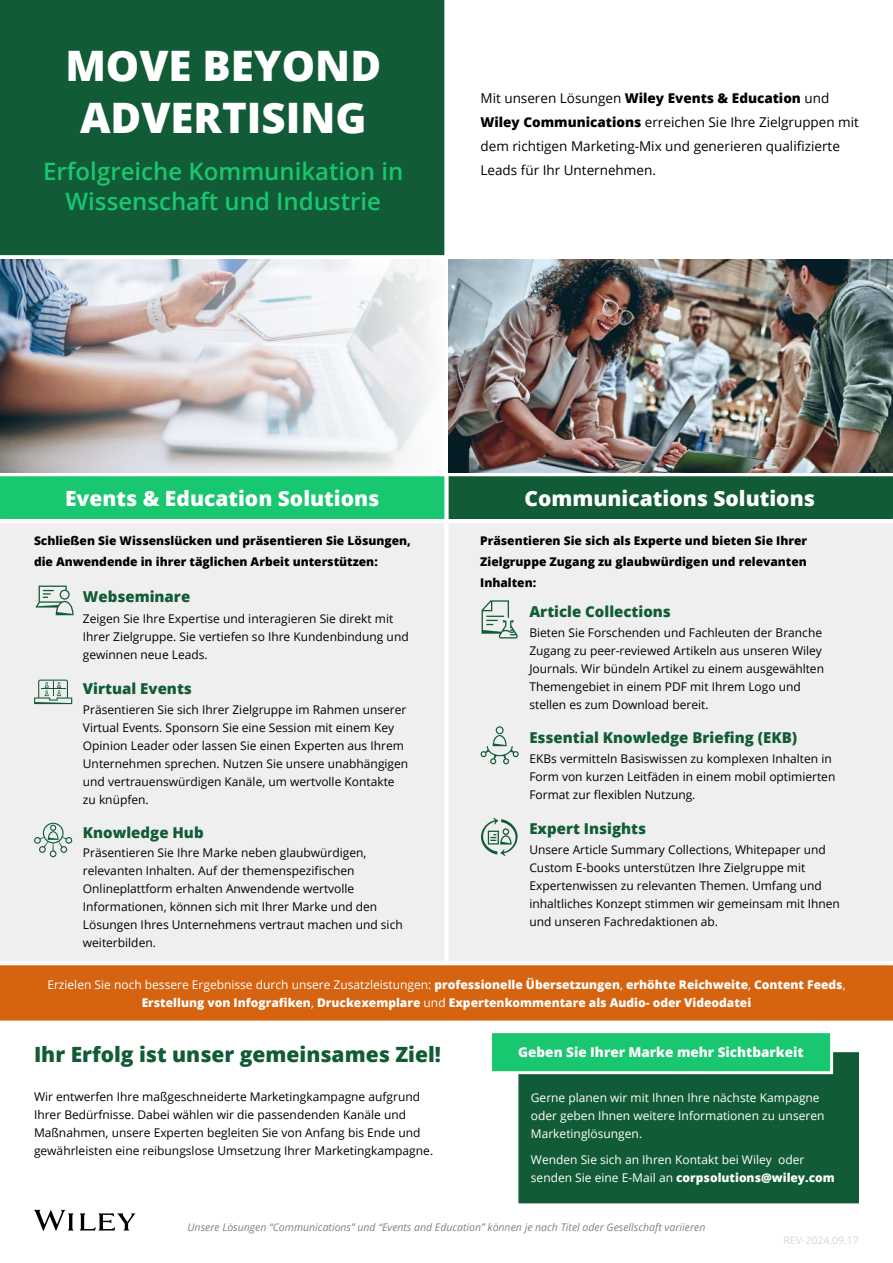
<style>
.page{position:relative;width:893px;height:1263px;background:#fff}
.page>*{position:absolute;margin:0;border:0;box-sizing:border-box;transform-origin:0 0}
.t1{font:800 42px/52.5px "Open Sans";color:#fff;text-align:center}
.t2{font:600 24px/30px "Open Sans";color:#18c76f;text-align:center}
.t3{font:800 21px "Open Sans";color:#fff}
.t4{font:800 21px "Open Sans";color:#115c36}
.t5{font:800 15px "Open Sans";color:#115c36}
.t6{font:13.5px/24px "Open Sans";color:#000}
.t7{font:800 13.5px "Open Sans";color:#fff}
.t8{font:12px/18px "Open Sans";color:#000}
.t9{font:12px/18px "Open Sans";color:#000}
.t10{font:800 12px/18px "Open Sans";color:#fff;text-align:center}
.t11{font:800 12px/21px "Open Sans";color:#000;text-align:justify}
.t12{font:12px/18px "Open Sans";color:#fff}
.t13{font:italic 10.5px "Open Sans";color:#828282}
.t14{font:10.5px "Open Sans";color:#d8d9da}
.s1{font-weight:800}
.s2{font-style:inherit}
.s3{font-weight:400}
</style>
<div class="page">
<svg style="left:34px;top:1210px;width:102px;height:21px"></svg>
<div style="left:1px;top:1px;width:443px;height:253px;background:#115c36"></div>
<div style="left:0;top:0;width:444px;height:255px;border:2px solid #115c36"></div>
<div style="left:1px;top:477px;width:443px;height:41px;background:#18c76f"></div>
<div style="left:0;top:476px;width:444px;height:43px;border:2px solid #18c76f"></div>
<div style="left:449px;top:477px;width:443px;height:41px;background:#115c36"></div>
<div style="left:449px;top:476px;width:444px;height:43px;border:2px solid #115c36"></div>
<div style="left:1px;top:524px;width:443px;height:436px;background:#efeff0"></div>
<div style="left:0;top:523px;width:444px;height:438px;border:2px solid #efeff0"></div>
<div style="left:449px;top:524px;width:443px;height:436px;background:#efeff0"></div>
<div style="left:449px;top:523px;width:444px;height:438px;border:2px solid #efeff0"></div>
<svg style="left:35px;top:586px;width:39px;height:29px"></svg>
<svg style="left:482px;top:600px;width:36px;height:38px"></svg>
<svg style="left:481px;top:818px;width:37px;height:38px"></svg>
<svg style="left:480px;top:726px;width:39px;height:38px"></svg>
<svg style="left:34px;top:823px;width:38px;height:34px"></svg>
<img style="left:0;top:259px;width:431px;height:213px">
<img style="left:449px;top:259px;width:444px;height:213px">
<div style="left:1px;top:966px;width:891px;height:54px;background:#d66310"></div>
<div style="left:0;top:965px;width:893px;height:55px;border:2px solid #d66310"></div>
<div style="left:519px;top:1053px;width:339px;height:149px;background:#115c36"></div>
<div style="left:518px;top:1052px;width:341px;height:151px;border:2px solid #115c36"></div>
<div style="left:490px;top:1032px;width:342px;height:41px;background:#18c76f"></div>
<div style="left:489px;top:1030px;width:344px;height:44px;border:3px solid #fff"></div>
<svg style="left:34px;top:680px;width:38px;height:24px"></svg>
<h1 class="t1" style="left:65px;top:37px;width:317px">MOVE BEYOND<br>ADVERTISING</h1>
<h2 class="t2" style="left:43px;top:156px;width:362px">Erfolgreiche Kommunikation in<br>Wissenschaft und Industrie</h2>
<p class="t6" style="left:480px;top:86px;width:380px">Mit unseren Lösungen <span class="s1">Wiley Events &amp; Education</span> und <span class="s1">Wiley Communications</span> erreichen Sie Ihre Zielgruppen mit dem richtigen Marketing-Mix und generieren qualifizierte Leads für Ihr Unternehmen.</p>
<h3 class="t3" style="left:65px;top:482px;width:316px">Events &amp; Education Solutions</h3>
<h3 class="t3" style="left:524px;top:482px;width:292px">Communications Solutions</h3>
<p class="t11" style="left:480px;top:529px;width:329px">Präsentieren Sie sich als Experte und bieten Sie Ihrer Zielgruppe Zugang zu glaubwürdigen und relevanten Inhalten:</p>
<p class="t11" style="left:34px;top:529px;width:378px">Schließen Sie Wissenslücken und präsentieren Sie Lösungen, die Anwendende in ihrer täglichen Arbeit unterstützen:</p>
<p class="t5" style="left:83px;top:586px;width:109px">Webseminare</p>
<p class="t8" style="left:83px;top:609px;width:327px">Zeigen Sie Ihre Expertise und interagieren Sie direkt mit<br>Ihrer Zielgruppe. Sie vertiefen so Ihre Kundenbindung und gewinnen neue Leads.</p>
<p class="t5" style="left:83px;top:677px;width:110px">Virtual Events</p>
<p class="t9" style="left:83px;top:700px;width:327px">Präsentieren Sie sich Ihrer Zielgruppe im Rahmen unserer Virtual Events. Sponsorn Sie eine Session mit einem Key Opinion Leader oder lassen Sie einen Experten aus Ihrem Unternehmen sprechen. Nutzen Sie unsere unabhängigen und vertrauenswürdigen Kanäle, um wertvolle Kontakte zu knüpfen.</p>
<p class="t5" style="left:83px;top:821px;width:122px">Knowledge Hub</p>
<p class="t8" style="left:83px;top:843px;width:321px">Präsentieren Sie Ihre Marke neben glaubwürdigen, relevanten Inhalten. Auf der themenspezifischen Onlineplattform erhalten Anwendende wertvolle Informationen, können sich mit Ihrer Marke und den Lösungen Ihres Unternehmens vertraut machen und sich weiterbilden.</p>
<p class="t5" style="left:529px;top:600px;width:143px">Article Collections</p>
<p class="t8" style="left:529px;top:623px;width:296px">Bieten Sie Forschenden und Fachleuten der Branche Zugang zu peer-reviewed Artikeln aus unseren <span class="s2">Wiley Journals</span>. Wir bündeln Artikel <span class="s2">zu einem ausgewählten Themengebiet</span> in einem PDF mit Ihrem Logo und stellen es zum Download bereit.</p>
<p class="t5" style="left:529px;top:726px;width:269px">Essential Knowledge Briefing (EKB)</p>
<p class="t8" style="left:529px;top:749px;width:307px">EKBs vermitteln Basiswissen zu komplexen Inhalten in<br>Form von kurzen Leitfäden in einem mobil optimierten<br>Format zur flexiblen Nutzung.</p>
<p class="t5" style="left:529px;top:817px;width:118px">Expert Insights</p>
<p class="t8" style="left:529px;top:840px;width:312px">Unsere Article Summary Collections, Whitepaper und Custom E-books unterstützen Ihre Zielgruppe mit Expertenwissen zu relevanten Themen. Umfang und inhaltliches Konzept stimmen wir gemeinsam mit Ihnen und unseren Fachredaktionen ab.</p>
<p class="t10" style="left:47px;top:974px;width:800px"><span class="s3">Erzielen Sie noch bessere Ergebnisse durch unsere Zusatzleistungen:</span> professionelle Übersetzungen<span class="s3">,</span> erhöhte Reichweite<span class="s3">,</span> Content Feeds<span class="s3">,<br></span>Erstellung von Infografiken<span class="s3">,</span> Druckexemplare <span class="s3">und</span> Expertenkommentare als Audio- oder Videodatei</p>
<h3 class="t4" style="left:34px;top:1038px;width:408px">Ihr Erfolg ist unser gemeinsames Ziel!</h3>
<p class="t8" style="left:34px;top:1087px;width:401px">Wir entwerfen Ihre maßgeschneiderte Marketingkampagne aufgrund Ihrer Bedürfnisse. Dabei wählen wir die passendenden Kanäle und Maßnahmen, unsere Experten begleiten Sie von Anfang bis Ende und gewährleisten eine reibungslose Umsetzung Ihrer Marketingkampagne.</p>
<p class="t7" style="left:518px;top:1042px;width:287px">Geben Sie Ihrer Marke mehr Sichtbarkeit</p>
<p class="t12" style="left:531px;top:1088px;width:295px">Gerne planen wir mit Ihnen Ihre nächste Kampagne oder geben Ihnen weitere Informationen zu unseren<br>Marketinglösungen.</p>
<p class="t12" style="left:531px;top:1150px;width:305px">Wenden Sie sich an Ihren Kontakt bei Wiley oder senden Sie eine E-Mail an <span class="s1">corpsolutions@wiley.com</span></p>
<p class="t13" style="left:188px;top:1220px;width:519px">Unsere Lösungen “Communications” und “Events and Education” können je nach Titel oder Gesellschaft variieren</p>
<p class="t14" style="left:783px;top:1232px;width:77px">REV-202<span class="s2">4</span>.0<span class="s2">9</span>.1<span class="s2">7</span></p>
</div>
